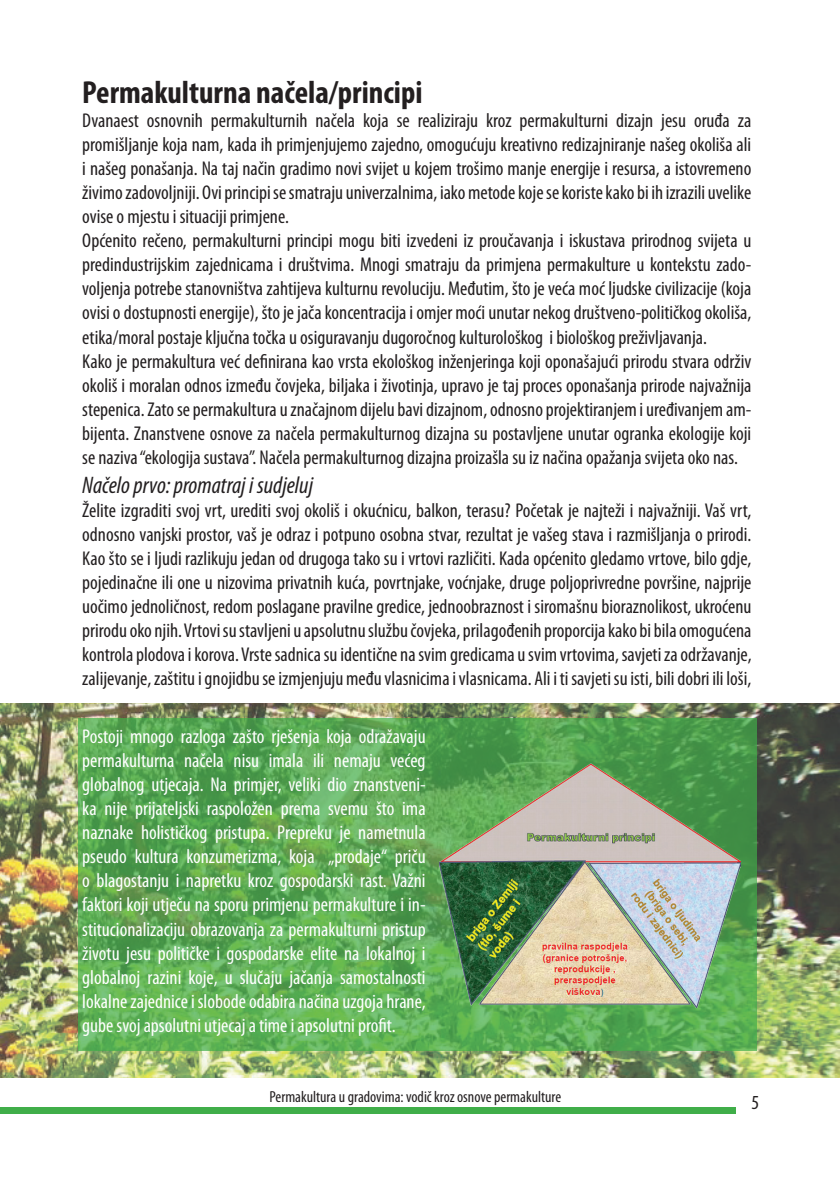
<style>
.page{position:relative;width:840px;height:1191px;background:#fff}
.page>*{position:absolute;margin:0;border:0;box-sizing:border-box;transform-origin:0 0}
.t1{font:700 condensed 32px "Myriad Pro";color:#231f20}
.t2{font:italic condensed 24px "Myriad Pro";color:#231f20}
.t3{font:condensed 20px/24px "Myriad Pro";color:#231f20}
.t4{font:condensed 20px/24px "Myriad Pro";color:#fff;text-align:justify}
.t5{font:condensed 16px "Myriad Pro";color:#231f20}
</style>
<div class="page">
<div style="left:0;top:1107px;width:735px;height:6px;background:#40ae49"></div>
<img style="left:0;top:703px;width:839px;height:374px">
<svg style="left:78px;top:718px;width:677px;height:332px;background:#5ba954"></svg>
<img style="left:439px;top:761px;width:300px;height:246px">
<h1 class="t1" style="left:82px;top:73px;width:341px">Permakulturna načela/principi</h1>
<p class="t3" style="left:82px;top:109px;width:670px">Dvanaest osnovnih permakulturnih načela koja se realiziraju kroz permakulturni dizajn jesu oruđa za promišljanje koja nam, kada ih primjenjujemo zajedno, omogućuju kreativno redizajniranje našeg okoliša ali i našeg ponašanja. Na taj način gradimo novi svijet u kojem trošimo manje energije i resursa, a istovremeno živimo zadovoljniji. Ovi principi se smatraju univerzalnima, iako metode koje se koriste kako bi ih izrazili uvelike ovise o mjestu i situaciji primjene.<br>Općenito rečeno, permakulturni principi mogu biti izvedeni iz proučavanja i iskustava prirodnog svijeta u predindustrijskim zajednicama i društvima. Mnogi smatraju da primjena permakulture u kontekstu zado&shy;voljenja potrebe stanovništva zahtijeva kulturnu revoluciju. Međutim, što je veća moć ljudske civilizacije (koja ovisi o dostupnosti energije), što je jača koncentracija i omjer moći unutar nekog društveno-političkog okoliša, etika/moral postaje ključna točka u osiguravanju dugoročnog kulturološkog i biološkog preživljavanja.<br>Kako je permakultura već definirana kao vrsta ekološkog inženjeringa koji oponašajući prirodu stvara održiv okoliš i moralan odnos između čovjeka, biljaka i životinja, upravo je taj proces oponašanja prirode najvažnija stepenica. Zato se permakultura u značajnom dijelu bavi dizajnom, odnosno projektiranjem i uređivanjem am&shy;bijenta. Znanstvene osnove za načela permakulturnog dizajna su postavljene unutar ogranka ekologije koji se naziva “ekologija sustava”. Načela permakulturnog dizajna proizašla su iz načina opažanja svijeta oko nas.</p>
<p class="t2" style="left:82px;top:470px;width:232px">Načelo prvo: promatraj i sudjeluj</p>
<p class="t3" style="left:82px;top:498px;width:670px;text-align:justify">Želite izgraditi svoj vrt, urediti svoj okoliš i okućnicu, balkon, terasu? Početak je najteži i najvažniji. Vaš vrt, odnosno vanjski prostor, vaš je odraz i potpuno osobna stvar, rezultat je vašeg stava i razmišljanja o prirodi.<br>Kao što se i ljudi razlikuju jedan od drugoga tako su i vrtovi različiti. Kada općenito gledamo vrtove, bilo gdje, pojedinačne ili one u nizovima privatnih kuća, povrtnjake, voćnjake, druge poljoprivredne površine, najprije uočimo jednoličnost, redom poslagane pravilne gredice, jednoobraznost i siromašnu bioraznolikost, ukroćenu prirodu oko njih. Vrtovi su stavljeni u apsolutnu službu čovjeka, prilagođenih proporcija kako bi bila omogućena kontrola plodova i korova. Vrste sadnica su identične na svim gredicama u svim vrtovima, savjeti za održavanje, zalijevanje, zaštitu i gnojidbu se izmjenjuju među vlasnicima i vlasnicama. Ali i ti savjeti su isti, bili dobri ili loši,</p>
<p class="t4" style="left:82px;top:724px;width:345px">Postoji mnogo razloga zašto rješenja koja odražavaju permakulturna načela nisu imala ili nemaju većeg globalnog utjecaja. Na primjer, veliki dio znanstveni&shy;ka nije prijateljski raspoložen prema svemu što ima naznake holističkog pristupa. Prepreku je nametnula pseudo kultura konzumerizma, koja „prodaje“ priču o blagostanju i napretku kroz gospodarski rast. Važni faktori koji utječu na sporu primjenu permakulture i in&shy;stitucionalizaciju obrazovanja za permakulturni pristup životu jesu političke i gospodarske elite na lokalnoj i globalnoj razini koje, u slučaju jačanja samostalnosti lokalne zajednice i slobode odabira načina uzgoja hrane, gube svoj apsolutni utjecaj a time i apsolutni profit.</p>
<p class="t5" style="left:269px;top:1087px;width:293px">Permakultura u gradovima: vodič kroz osnove permakulture</p>
<p class="t3" style="left:751px;top:1089px;width:9px">5</p>
</div>
